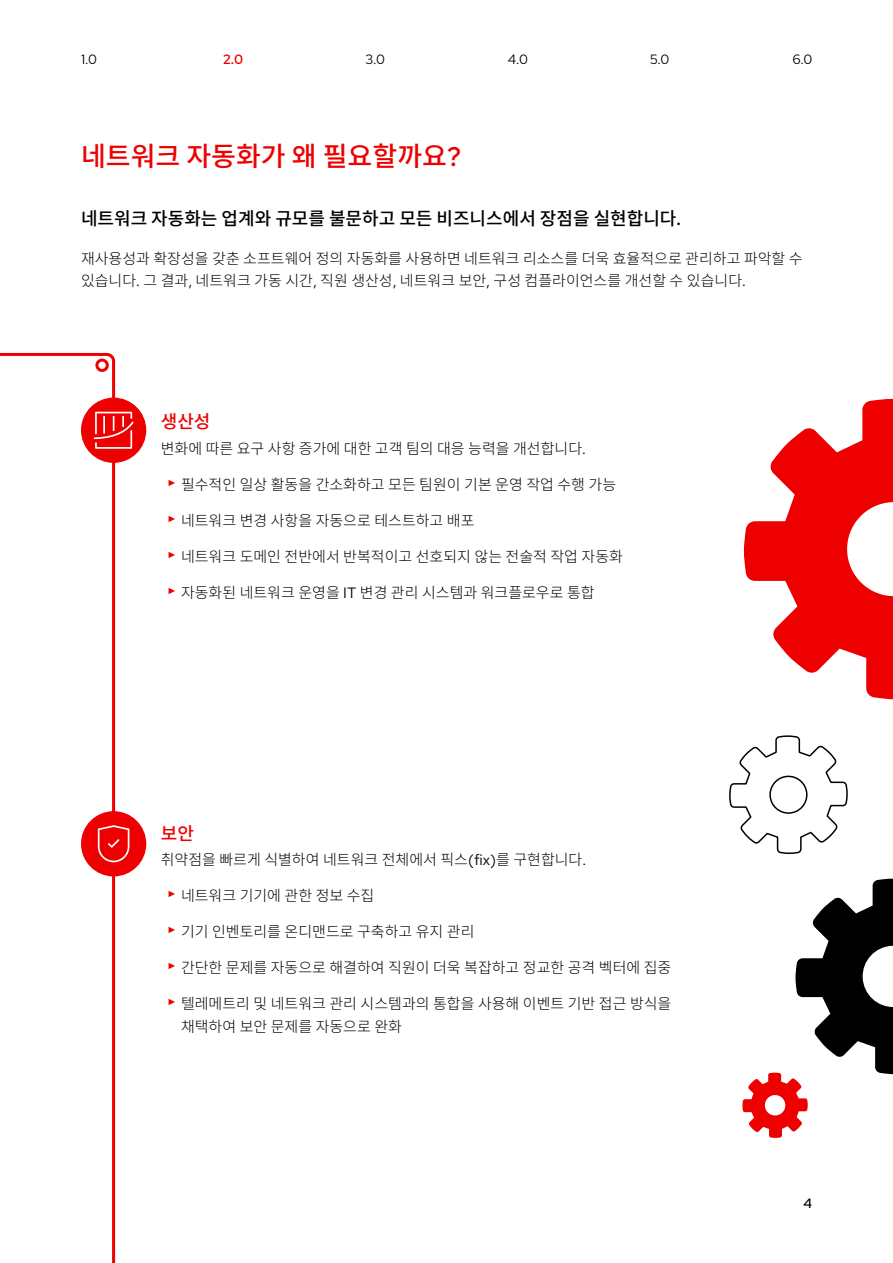
<style>
.page{position:relative;width:893px;height:1263px;background:#fff}
.page>*{position:absolute;margin:0;border:0;box-sizing:border-box;transform-origin:0 0}
.t1{font:500 27px "Noto Sans KR";color:#e00}
.t2{font:500 18px "Noto Sans KR";color:#000}
.t3{font:500 18px "Noto Sans KR";color:#e00}
.t4{font:300 15px/22.5px "Noto Sans KR";color:#000}
.t5{font:13.5px "Red Hat Text";color:#000}
.t6{font:500 13.5px "Red Hat Text";color:#e00}
.t7{font:500 13.5px "Red Hat Display";color:#000}
.s1{font-family:"Red Hat Text"}
.s2{font-family:"Red Hat Text";font-weight:400}
</style>
<div class="page">
<svg style="left:0;top:352px;width:117px;height:911px"></svg>
<div style="left:95px;top:359px;width:14px;height:13px;border:3px solid #e00;border-radius:50%"></div>
<div style="left:81px;top:398px;width:65px;height:65px;background:#e00;border-radius:50%"></div>
<svg style="left:93px;top:412px;width:41px;height:37px"></svg>
<div style="left:81px;top:811px;width:65px;height:65px;background:#e00;border-radius:50%"></div>
<svg style="left:98px;top:825px;width:31px;height:37px"></svg>
<svg style="left:744px;top:399px;width:149px;height:300px"></svg>
<svg style="left:729px;top:735px;width:119px;height:120px"></svg>
<svg style="left:742px;top:879px;width:151px;height:259px"></svg>
<p class="t5" style="left:81px;top:50px;width:18px">1.0</p>
<p class="t6" style="left:223px;top:50px;width:21px">2.0</p>
<p class="t5" style="left:366px;top:50px;width:21px">3.0</p>
<p class="t5" style="left:508px;top:50px;width:22px">4.0</p>
<p class="t5" style="left:650px;top:50px;width:21px">5.0</p>
<p class="t5" style="left:792px;top:50px;width:22px">6.0</p>
<h1 class="t1" style="left:81px;top:141px;width:382px">네트워크 자동화가 왜 필요할까요<span class="s1">?</span></h1>
<p class="t2" style="left:81px;top:208px;width:601px">네트워크 자동화는 업계와 규모를 불문하고 모든 비즈니스에서 장점을 실현합니다<span class="s1">.</span></p>
<p class="t4" style="left:81px;top:247px;width:723px">재사용성과 확장성을 갖춘 소프트웨어 정의 자동화를 사용하면 네트워크 리소스를 더욱 효율적으로 관리하고 파악할 수 있습니다<span class="s2">.</span> 그 결과<span class="s2">,</span> 네트워크 가동 시간<span class="s2">,</span> 직원 생산성<span class="s2">,</span> 네트워크 보안<span class="s2">,</span> 구성 컴플라이언스를 개선할 수 있습니다<span class="s2">.</span></p>
<p class="t3" style="left:161px;top:411px;width:51px">생산성</p>
<p class="t4" style="left:161px;top:438px;width:427px">변화에 따른 요구 사항 증가에 대한 고객 팀의 대응 능력을 개선합니다<span class="s2">.</span></p>
<p class="t4" style="left:168px;top:474px;width:450px"><sup>►</sup> 필수적인 일상 활동을 간소화하고 모든 팀원이 기본 운영 작업 수행 가능</p>
<p class="t4" style="left:168px;top:510px;width:308px"><sup>►</sup> 네트워크 변경 사항을 자동으로 테스트하고 배포</p>
<p class="t4" style="left:168px;top:546px;width:457px"><sup>►</sup> 네트워크 도메인 전반에서 반복적이고 선호되지 않는 전술적 작업 자동화</p>
<p class="t4" style="left:168px;top:582px;width:429px"><sup>►</sup> 자동화된 네트워크 운영을 <span class="s2">IT</span> 변경 관리 시스템과 워크플로우로 통합</p>
<p class="t3" style="left:161px;top:823px;width:35px">보안</p>
<p class="t4" style="left:161px;top:849px;width:427px">취약점을 빠르게 식별하여 네트워크 전체에서 픽스<span class="s2">(fix)</span>를 구현합니다<span class="s2">.</span></p>
<p class="t4" style="left:168px;top:885px;width:208px"><sup>►</sup> 네트워크 기기에 관한 정보 수집</p>
<p class="t4" style="left:168px;top:921px;width:308px"><sup>►</sup> 기기 인벤토리를 온디맨드로 구축하고 유지 관리</p>
<p class="t4" style="left:168px;top:957px;width:505px"><sup>►</sup> 간단한 문제를 자동으로 해결하여 직원이 더욱 복잡하고 정교한 공격 벡터에 집중</p>
<p class="t4" style="left:181px;top:993px;width:492px;text-indent:-14px"><sup>►</sup> 텔레메트리 및 네트워크 관리 시스템과의 통합을 사용해 이벤트 기반 접근 방식을 채택하여 보안 문제를 자동으로 완화</p>
<p class="t7" style="left:803px;top:1194px;width:10px">4</p>
</div>
